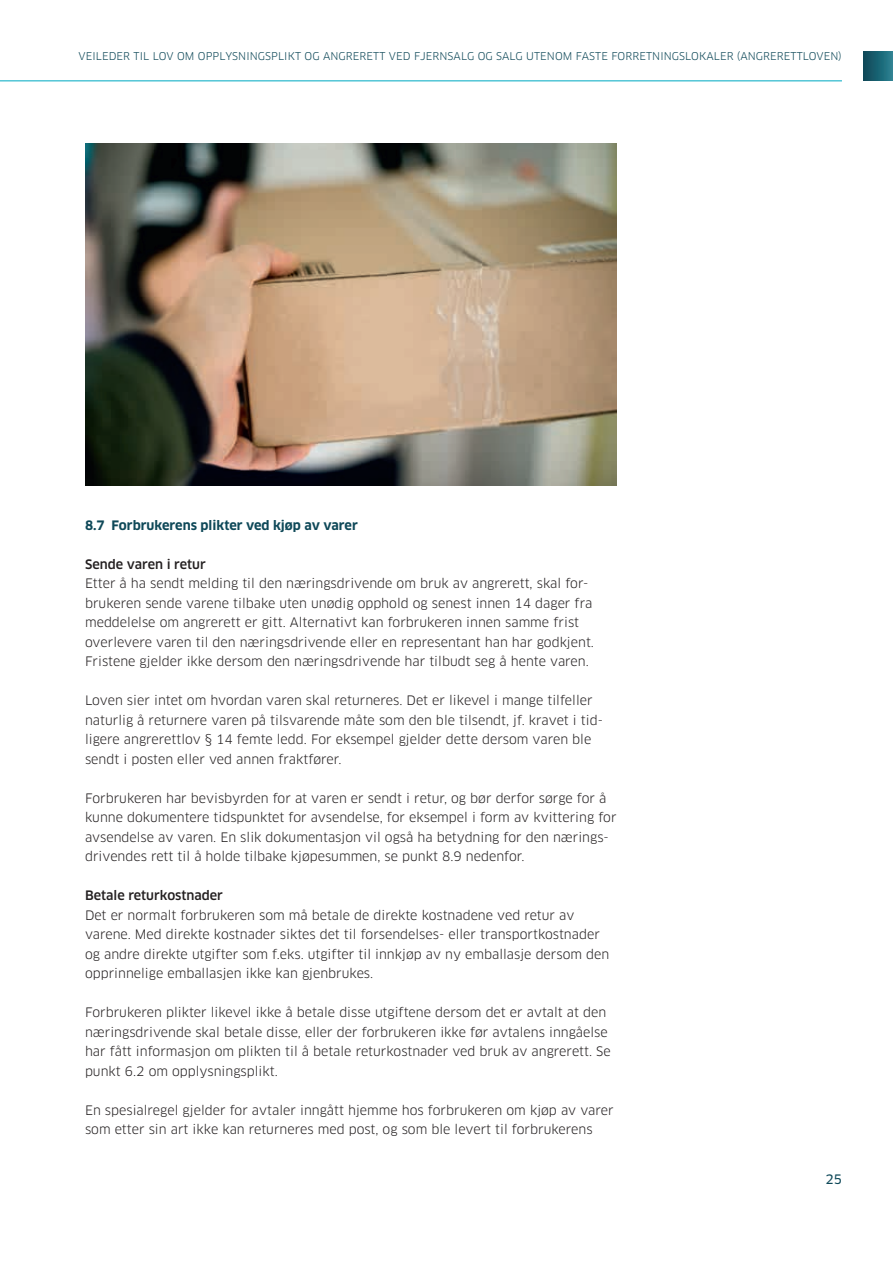
<style>
.page{position:relative;width:893px;height:1263px;background:#fff}
.page>*{position:absolute;margin:0;border:0;box-sizing:border-box;transform-origin:0 0}
.t1{font:12.75px/19.5px "Clan OT";color:#231f20}
.t2{font:700 12.75px "Clan OT";color:#0e4858}
.t3{font:500 12.75px "Clan OT";color:#231f20}
.t4{font:12.75px "Clan OT News";color:#0e4858}
.t5{font:10.5px "Clan OT";letter-spacing:.01em;color:#0e4858}
</style>
<div class="page">
<div style="left:863px;top:51px;width:30px;height:30px;background:linear-gradient(to right,#0c4655,#2a808f)"></div>
<hr style="left:0;top:80px;width:842px;height:2px;background:#52c5d6">
<img style="left:85px;top:144px;width:532px;height:341px">
<p class="t5" style="left:79px;top:50px;width:765px">VEILEDER TIL LOV OM OPPLYSNINGSPLIKT OG ANGRERETT VED FJERNSALG OG SALG UTENOM FASTE FORRETNINGSLOKALER (ANGRERETTLOVEN)</p>
<p class="t2" style="left:85px;top:517px;width:274px">8.7 Forbrukerens plikter ved kjøp av varer</p>
<p class="t3" style="left:85px;top:556px;width:122px">Sende varen i retur</p>
<p class="t1" style="left:85px;top:574px;width:510px">Etter å ha sendt melding til den næringsdrivende om bruk av angrerett, skal for&shy;brukeren sende varene tilbake uten unødig opphold og senest innen 14 dager fra meddelelse om angrerett er gitt. Alternativt kan forbrukeren innen samme frist overlevere varen til den næringsdrivende eller en representant han har godkjent.<br>Fristene gjelder ikke dersom den næringsdrivende har tilbudt seg å hente varen.</p>
<p class="t1" style="left:85px;top:691px;width:519px">Loven sier intet om hvordan varen skal returneres. Det er likevel i mange tilfeller naturlig å returnere varen på tilsvarende måte som den ble tilsendt, jf. kravet i tid&shy;ligere angrerettlov § 14 femte ledd. For eksempel gjelder dette dersom varen ble sendt i posten eller ved annen fraktfører.</p>
<p class="t1" style="left:85px;top:788px;width:533px">Forbrukeren har bevisbyrden for at varen er sendt i retur, og bør derfor sørge for å kunne dokumentere tidspunktet for avsendelse, for eksempel i form av kvittering for avsendelse av varen. En slik dokumentasjon vil også ha betydning for den nærings&shy;drivendes rett til å holde tilbake kjøpesummen, se punkt 8.9 nedenfor.</p>
<p class="t3" style="left:85px;top:888px;width:139px">Betale returkostnader</p>
<p class="t1" style="left:85px;top:905px;width:526px">Det er normalt forbrukeren som må betale de direkte kostnadene ved retur av varene. Med direkte kostnader siktes det til forsendelses- eller transportkostnader og andre direkte utgifter som f.eks. utgifter til innkjøp av ny emballasje dersom den opprinnelige emballasjen ikke kan gjenbrukes.</p>
<p class="t1" style="left:85px;top:1003px;width:527px">Forbrukeren plikter likevel ikke å betale disse utgiftene dersom det er avtalt at den næringsdrivende skal betale disse, eller der forbrukeren ikke før avtalens inngåelse har fått informasjon om plikten til å betale returkostnader ved bruk av angrerett. Se punkt 6.2 om opplysningsplikt.</p>
<p class="t1" style="left:85px;top:1100px;width:530px">En spesialregel gjelder for avtaler inngått hjemme hos forbrukeren om kjøp av varer som etter sin art ikke kan returneres med post, og som ble levert til forbrukerens</p>
<p class="t4" style="left:825px;top:1171px;width:18px">25</p>
</div>
